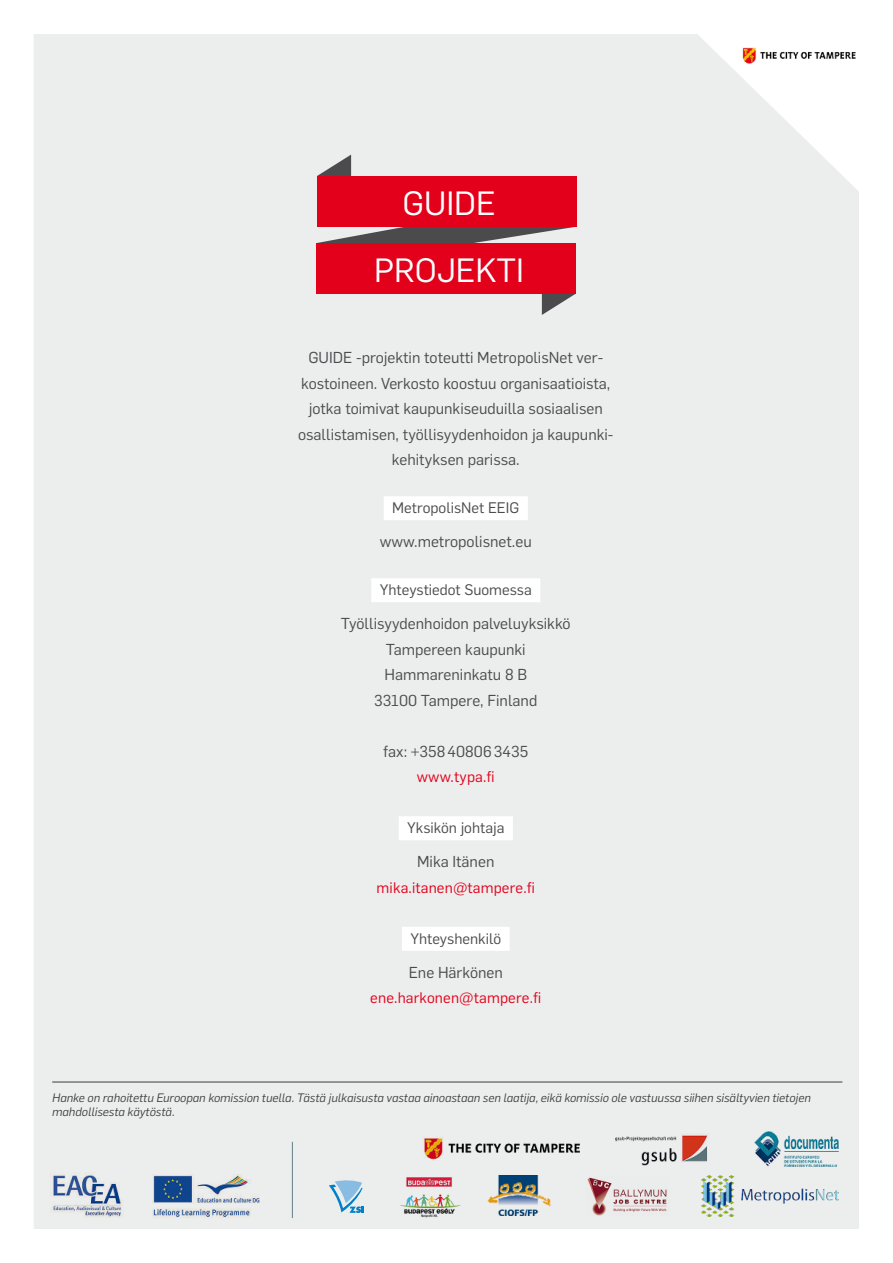
<style>
.page{position:relative;width:893px;height:1263px;background:#fff}
.page>*{position:absolute;margin:0;border:0;box-sizing:border-box;transform-origin:0 0}
.t1{font:33px/67.5px "Flama";color:#fff}
.t2{font:15.6px/25.5px "Flama";color:#4b4b4d;text-align:center}
.t3{font:15px "Flama";color:#4b4b4d}
.t4{font:15px "Flama";letter-spacing:.01em;color:#e2001a}
.t5{font:italic 12px/14.4px "Flama";color:#3e3d40}
</style>
<div class="page">
<div style="left:34px;top:34px;width:825px;height:1195px;background:#eceded"></div>
<img style="left:741px;top:46px;width:116px;height:18px">
<svg style="left:542px;top:293px;width:34px;height:22px"></svg>
<div style="left:317px;top:243px;width:259px;height:50px;background:#e2001a"></div>
<svg style="left:317px;top:155px;width:259px;height:88px;background:#b9babb"></svg>
<div style="left:317px;top:176px;width:259px;height:51px;background:#e2001a"></div>
<img style="left:422px;top:1136px;width:159px;height:25px">
<img style="left:398px;top:1175px;width:63px;height:44px">
<img style="left:586px;top:1175px;width:84px;height:41px">
<img style="left:488px;top:1175px;width:64px;height:41px">
<img style="left:754px;top:1132px;width:84px;height:34px">
<img style="left:51px;top:1172px;width:73px;height:46px">
<img style="left:152px;top:1174px;width:107px;height:44px">
<hr style="left:52px;top:1082px;width:790px;height:1px;background:#3e3d40">
<svg style="left:327px;top:1178px;width:39px;height:36px"></svg>
<img style="left:701px;top:1175px;width:137px;height:42px">
<img style="left:615px;top:1128px;width:100px;height:40px">
<hr style="left:292px;top:1142px;width:1px;height:76px;background:#667c87">
<div style="left:384px;top:496px;width:144px;height:24px;background:#fff"></div>
<div style="left:371px;top:578px;width:169px;height:24px;background:#fff"></div>
<div style="left:399px;top:816px;width:114px;height:24px;background:#fff"></div>
<div style="left:402px;top:927px;width:108px;height:24px;background:#fff"></div>
<h1 class="t1" style="left:374px;top:167px;width:119px;text-indent:28px">GUIDE<br>PROJEkti</h1>
<p class="t2" style="left:298px;top:344px;width:317px">GUIDE -projektin toteutti MetropolisNet ver&shy;kostoineen. Verkosto koostuu organisaatioista, jotka toimivat kaupunkiseuduilla sosiaalisen osallistamisen, työllisyydenhoidon ja kaupunki&shy;kehityksen parissa.</p>
<p class="t3" style="left:392px;top:498px;width:129px">MetropolisNet EEIG</p>
<p class="t2" style="left:380px;top:528px;width:153px">www.metropolisnet.eu</p>
<p class="t3" style="left:380px;top:580px;width:154px">Yhteystiedot Suomessa</p>
<p class="t2" style="left:341px;top:610px;width:231px">Työllisyydenhoidon palveluyksikkö<br>Tampereen kaupunki<br>Hammareninkatu 8 B<br>33100 Tampere, Finland</p>
<p class="t2" style="left:383px;top:737px;width:146px">fax: +358408063435</p>
<p class="t4" style="left:417px;top:767px;width:79px">www.typa.fi</p>
<p class="t3" style="left:407px;top:818px;width:99px">Yksikön johtaja</p>
<p class="t2" style="left:417px;top:848px;width:79px">Mika Itänen</p>
<p class="t4" style="left:377px;top:877px;width:160px">mika.itanen@tampere.fi</p>
<p class="t3" style="left:410px;top:928px;width:92px">Yhteyshenkilö</p>
<p class="t2" style="left:409px;top:958px;width:96px">Ene Härkönen</p>
<p class="t4" style="left:370px;top:988px;width:172px">ene.harkonen@tampere.fi</p>
<p class="t5" style="left:52px;top:1089px;width:760px">Hanke on rahoitettu Euroopan komission tuella. Tästä julkaisusta vastaa ainoastaan sen laatija, eikä komissio ole vastuussa siihen sisältyvien tietojen mahdollisesta käytöstä.</p>
</div>
